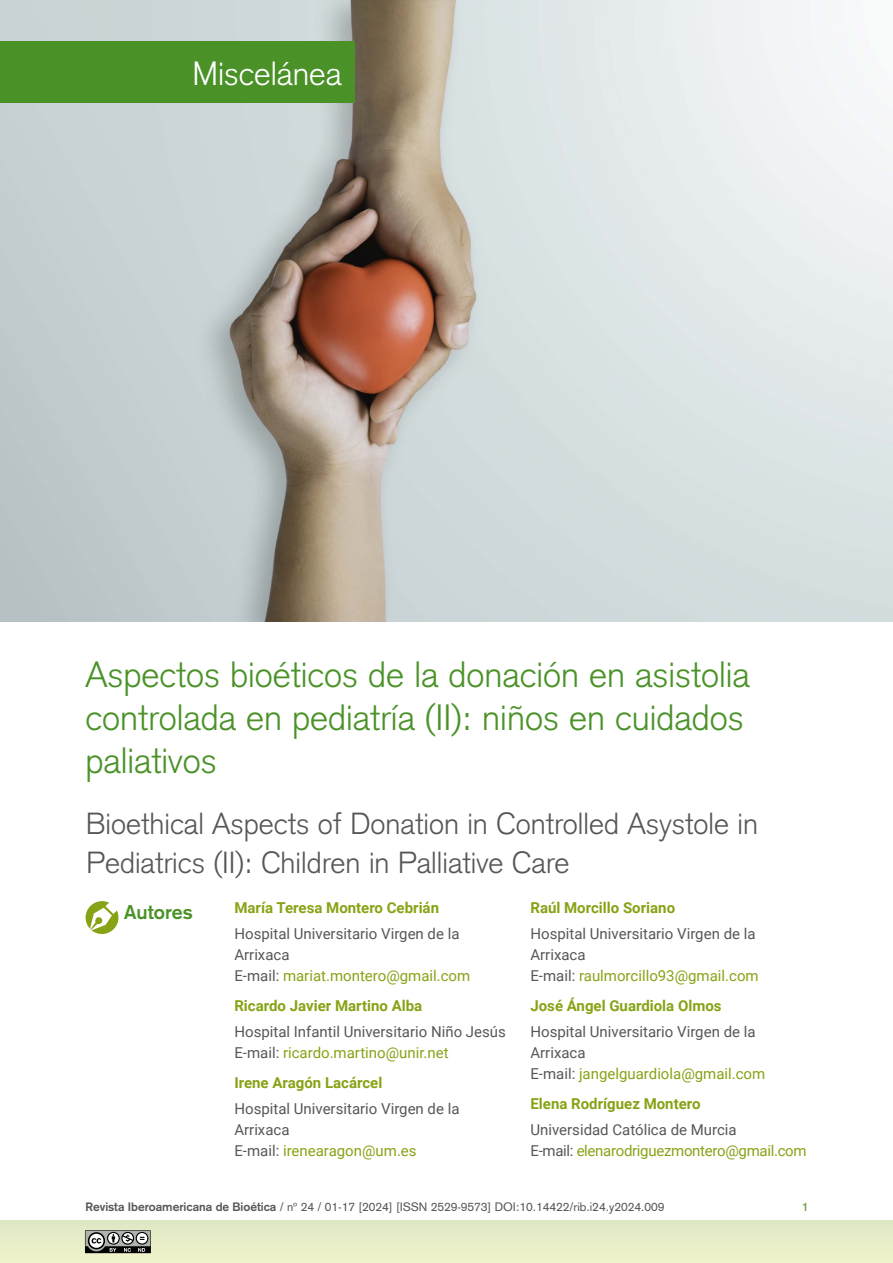
<style>
.page{position:relative;width:893px;height:1263px;background:#fff}
.page>*{position:absolute;margin:0;border:0;box-sizing:border-box;transform-origin:0 0}
.t1{font:300 36px/43.2px "Akzidenz Grotesk";color:#4a9228}
.t2{font:300 33px "Akzidenz Grotesk";color:#fff}
.t3{font:300 30px/39px "Akzidenz Grotesk";color:#575756}
.t4{font:700 19.5px "Akzidenz Grotesk";color:#4a9228}
.t5{font:15px/21px "Roboto";color:#575756}
.t6{font:700 15px "Roboto";color:#86a315}
.t7{font:15px/21px "Roboto";letter-spacing:-.02em;color:#575756}
.t8{font:12px "Akzidenz Grotesk";color:#575756}
.t9{font:700 12px "Akzidenz Grotesk";color:#74a54c}
.s1{color:#86a315}
.s2{font-weight:700}
</style>
<div class="page">
<div style="left:0;top:1220px;width:893px;height:43px;background:#e7edc8"></div>
<img style="left:0;top:0;width:893px;height:621px">
<div style="left:86px;top:901px;width:32px;height:33px;background:#86a315;border-radius:50%"></div>
<svg style="left:90px;top:902px;width:28px;height:29px"></svg>
<div style="left:0;top:41px;width:354px;height:62px;background:#4a9228"></div>
<svg style="left:85px;top:1230px;width:66px;height:23px;background:#737573"></svg>
<h2 class="t2" style="left:192px;top:54px;width:151px">Miscelánea</h2>
<h1 class="t1" style="left:86px;top:653px;width:666px">Aspectos bioéticos de la donación en asistolia controlada en pediatría (II): niños en cuidados paliativos</h1>
<h3 class="t3" style="left:86px;top:804px;width:673px">Bioethical Aspects of Donation in Controlled Asystole in<br>Pediatrics (II): Children in Palliative Care</h3>
<p class="t6" style="left:234px;top:897px;width:206px">María Teresa Montero Cebrián</p>
<p class="t5" style="left:234px;top:922px;width:237px">Hospital Universitario Virgen de la<br>Arrixaca<br>E-mail: <span class="s1">mariat.montero@gmail.com</span></p>
<p class="t6" style="left:234px;top:995px;width:189px">Ricardo Javier Martino Alba</p>
<p class="t5" style="left:234px;top:1020px;width:273px">Hospital Infantil Universitario Niño Jesús<br>E-mail: <span class="s1">ricardo.martino@unir.net</span></p>
<p class="t6" style="left:234px;top:1072px;width:149px">Irene Aragón Lacárcel</p>
<p class="t5" style="left:234px;top:1097px;width:227px">Hospital Universitario Virgen de la<br>Arrixaca<br>E-mail: <span class="s1">irenearagon@um.es</span></p>
<p class="t6" style="left:530px;top:897px;width:146px">Raúl Morcillo Soriano</p>
<p class="t5" style="left:530px;top:922px;width:230px">Hospital Universitario Virgen de la<br>Arrixaca<br>E-mail: <span class="s1">raulmorcillo93@gmail.com</span></p>
<p class="t6" style="left:530px;top:995px;width:193px">José Ángel Guardiola Olmos</p>
<p class="t5" style="left:530px;top:1020px;width:236px">Hospital Universitario Virgen de la<br>Arrixaca<br>E-mail: <span class="s1">jangelguardiola@gmail.com</span></p>
<p class="t6" style="left:530px;top:1093px;width:172px">Elena Rodríguez Montero</p>
<p class="t7" style="left:530px;top:1118px;width:278px">Universidad Católica de Murcia<br>E-mail: <span class="s1">elenarodriguezmontero@gmail.com</span></p>
<h3 class="t4" style="left:124px;top:901px;width:70px">Autores</h3>
<p class="t8" style="left:86px;top:1199px;width:580px"><span class="s2">Revista Iberoamericana de Bioética</span> / nº 24 / 01-17 [2024] [ISSN 2529-9573] DOI:10.14422/rib.i24.y2024.009</p>
<p class="t9" style="left:802px;top:1199px;width:8px">1</p>
</div>
